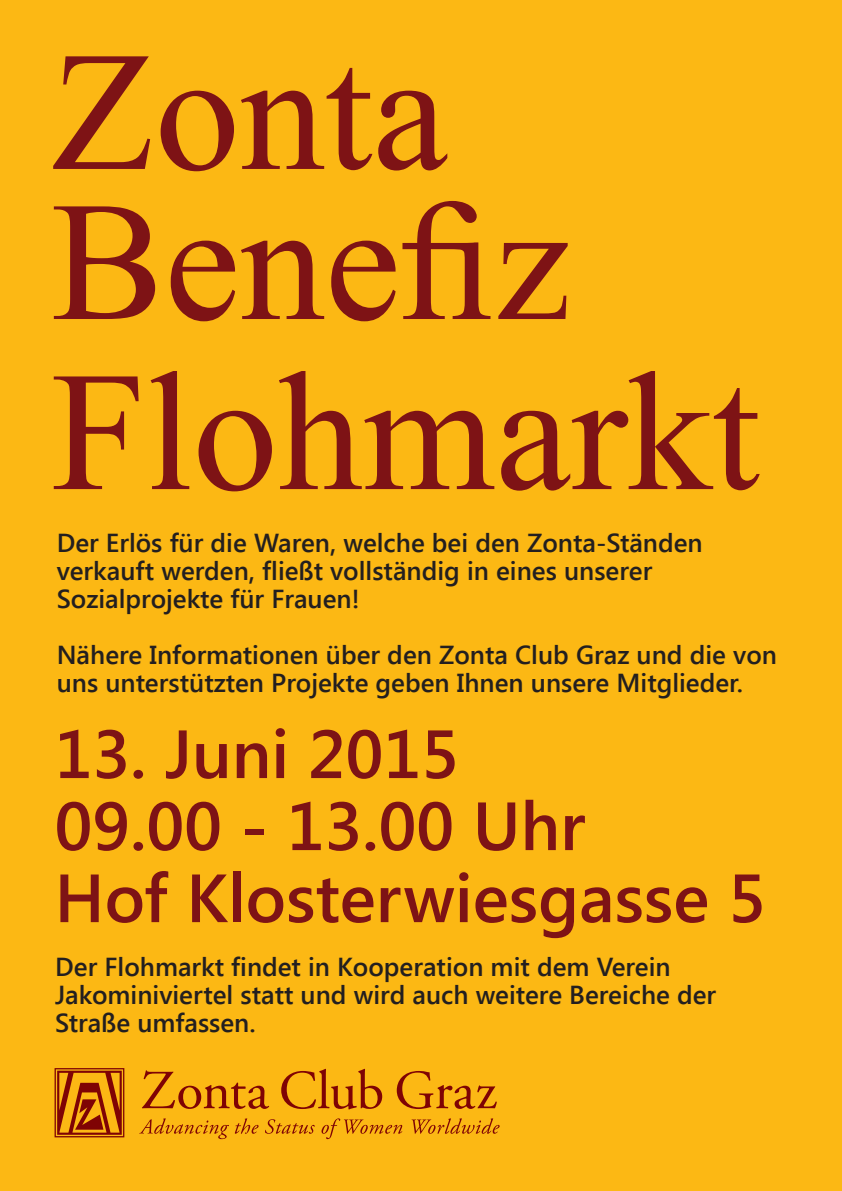
<style>
.page{position:relative;width:842px;height:1191px;background:#fcb814}
.page>*{position:absolute;margin:0;border:0;box-sizing:border-box;transform-origin:0 0}
.t1{font:170px/150px "Times New Roman";color:#7e1315}
.t2{font:600 68px/72px "Segoe UI";color:#7e1315}
.t3{font:600 26px/28px "Segoe UI";color:#231f20}
</style>
<div class="page">
<svg style="left:55px;top:1068px;width:69px;height:69px"></svg>
<svg style="left:139px;top:1118px;width:361px;height:21px"></svg>
<svg style="left:142px;top:1068px;width:355px;height:41px"></svg>
<h1 class="t1" style="left:51px;top:34px;width:521px">Zonta<br>Benefiz</h1>
<h1 class="t1" style="left:51px;top:354px;width:710px">Flohmarkt</h1>
<p class="t3" style="left:57px;top:527px;width:647px">Der Erlös für die Waren, welche bei den Zonta-Ständen verkauft werden, fließt vollständig in eines unserer<br>Sozialprojekte für Frauen!</p>
<p class="t3" style="left:57px;top:639px;width:722px">Nähere Informationen über den Zonta Club Graz und die von uns unterstützten Projekte geben Ihnen unsere Mitglieder.</p>
<h2 class="t2" style="left:55px;top:714px;width:713px">13. Juni 2015<br>09.00 - 13.00 Uhr<br>Hof Klosterwiesgasse 5</h2>
<p class="t3" style="left:55px;top:951px;width:662px">Der Flohmarkt findet in Kooperation mit dem Verein<br>Jakominiviertel statt und wird auch weitere Bereiche der<br>Straße umfassen.</p>
</div>
